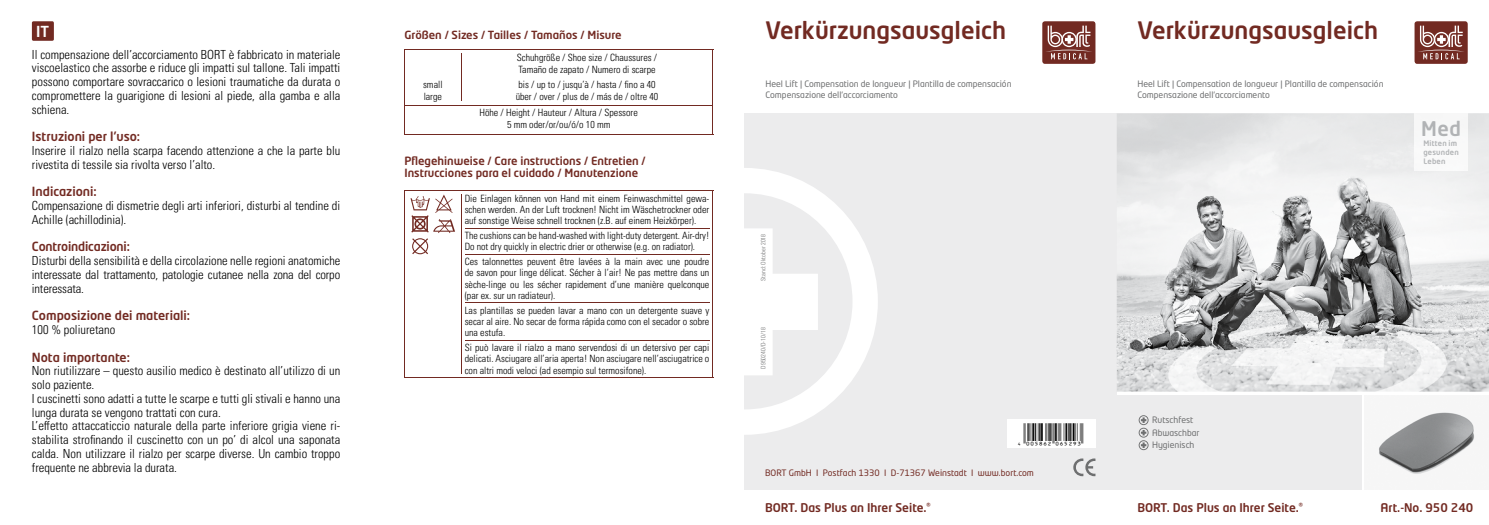
<style>
.page{position:relative;width:1489px;height:525px;background:#fff}
.page>*{position:absolute;margin:0;border:0;box-sizing:border-box;transform-origin:0 0}
.t1{font:500 23.75px "Neo Tech Pro";color:#722a22}
.t2{font:500 20px "Neo Tech Pro";color:#b1b3b5}
.t3{font:500 15px "Neo Tech Pro";color:#fff}
.t4{font:300 condensed 12.5px/13.8px "Univers LT Pro";color:#000}
.t5{font:500 12.5px "Neo Tech Pro";color:#722a22}
.t6{font:500 11.88px "Neo Tech Pro";color:#722a22}
.t7{font:500 11.25px/12.5px "Neo Tech Pro";color:#722a22}
.t8{font:500 11.12px "Neo Tech Pro";color:#722a22}
.t9{font:300 condensed 10px/11.2px "Univers LT Pro";color:#000}
.t10{font:10px "ID Automation UPCEANXS";letter-spacing:.02em;color:#000}
.t11{font:8.75px/11.2px "Neo Tech Std";letter-spacing:-.005em;color:#6e6f70}
.t12{font:8.75px "Neo Tech Std";color:#722a22}
.t13{font:500 7.5px/8.8px "Neo Tech Pro";letter-spacing:.025em;color:#b1b3b5}
.t14{font:300 condensed 6.25px "Univers LT Pro";letter-spacing:.005em;color:#6e6f70}
</style>
<div class="page">
<div style="left:744px;top:113px;width:372px;height:376px;background:#ececed"></div>
<svg style="left:744px;top:168px;width:133px;height:266px"></svg>
<div style="left:1414px;top:21px;width:53px;height:43px;background:#722a22;border-radius:3px"></div>
<svg style="left:1418px;top:26px;width:46px;height:33px"></svg>
<div style="left:1042px;top:21px;width:53px;height:43px;background:#722a22;border-radius:3px"></div>
<svg style="left:1046px;top:26px;width:46px;height:33px"></svg>
<div style="left:1006px;top:419px;width:89px;height:28px;background:#fff"></div>
<svg style="left:1073px;top:458px;width:22px;height:18px"></svg>
<img style="left:1378px;top:412px;width:97px;height:63px">
<hr style="left:404px;top:134px;width:57px;height:1px;background:#722a22">
<hr style="left:461px;top:134px;width:252px;height:1px;background:#722a22">
<svg style="left:404px;top:49px;width:309px;height:85px"></svg>
<svg style="left:418px;top:228px;width:292px;height:113px"></svg>
<hr style="left:404px;top:190px;width:57px;height:1px;background:#722a22">
<hr style="left:461px;top:190px;width:252px;height:1px;background:#722a22">
<hr style="left:404px;top:194px;width:1px;height:179px;background:#722a22">
<hr style="left:461px;top:194px;width:1px;height:179px;background:#722a22">
<hr style="left:712px;top:194px;width:1px;height:179px;background:#722a22">
<hr style="left:404px;top:377px;width:57px;height:1px;background:#722a22">
<hr style="left:461px;top:377px;width:252px;height:1px;background:#722a22">
<svg style="left:404px;top:191px;width:51px;height:63px"></svg>
<hr style="left:464px;top:228px;width:245px;height:1px;background:#722a22">
<hr style="left:464px;top:254px;width:245px;height:1px;background:#722a22">
<hr style="left:464px;top:302px;width:245px;height:1px;background:#722a22">
<hr style="left:464px;top:339px;width:245px;height:1px;background:#722a22">
<div style="left:32px;top:21px;width:22px;height:20px;background:#722a22;border-radius:2px"></div>
<div style="left:1116px;top:395px;width:245px;height:94px;background:#ececed"></div>
<svg style="left:1138px;top:415px;width:10px;height:35px"></svg>
<img style="left:1116px;top:113px;width:372px;height:278px">
<img style="left:1414px;top:113px;width:53px;height:58px">
<p class="t3" style="left:36px;top:22px;width:15px">IT</p>
<p class="t4" style="left:32px;top:47px;width:310px;text-align:justify">Il compensazione dell’accorciamento BORT è fabbricato in materiale viscoelastico che assorbe e riduce gli impatti sul tallone. Tali impatti possono comportare sovraccarico o lesioni traumatiche da durata o compromettere la guarigione di lesioni al piede, alla gamba e alla schiena.</p>
<p class="t5" style="left:32px;top:129px;width:110px">Istruzioni per l’uso:</p>
<p class="t4" style="left:32px;top:143px;width:310px">Inserire il rialzo nella scarpa fa cen do attenzione a che la parte blu rivestita di tessile sia rivolta verso l’alto.</p>
<p class="t5" style="left:32px;top:184px;width:66px">Indicazioni:</p>
<p class="t4" style="left:32px;top:198px;width:310px">Compensazione di dismetrie degli arti inferiori, disturbi al tendine di<br>Achille (achillodinia).</p>
<p class="t5" style="left:32px;top:239px;width:100px">Controindicazioni:</p>
<p class="t4" style="left:32px;top:253px;width:310px;text-align:justify">Disturbi della sensibilità e della circolazione nelle regioni anatomiche interessate dal trattamento, patologie cutanee nella zona del corpo interessata.</p>
<p class="t5" style="left:32px;top:307px;width:160px">Composizione dei materiali:</p>
<p class="t4" style="left:32px;top:322px;width:85px">100 % poliuretano</p>
<p class="t5" style="left:32px;top:349px;width:100px">Nota importante:</p>
<p class="t4" style="left:32px;top:363px;width:310px">Non riutilizzare – questo ausilio medico è destinato all’utilizzo di un solo paziente.<br>I cuscinetti sono adatti a tutte le scarpe e tutti gli stivali e hanno una lunga durata se vengono trattati con cura.<br>L’effetto attaccaticcio naturale della parte inferiore grigia viene ri&shy;stabilita strofinando il cuscinetto con un po’ di alcol una saponata calda. Non utilizzare il rialzo per scarpe diverse. Un cambio troppo frequente ne abbrevia la durata.</p>
<p class="t8" style="left:404px;top:27px;width:219px">Größen / Sizes / Tailles / Tamaños / Misure</p>
<p class="t9" style="left:516px;top:51px;width:142px;line-height:11.9px">Schuhgröße / Shoe size / Chaussures /<br>Tamaño de zapato / Numero di scarpe</p>
<p class="t9" style="left:515px;top:78px;width:144px;line-height:11.9px">bis / up to / jusqu’à / hasta / fino a 40 über / over / plus de / más de / oltre 40</p>
<p class="t9" style="left:479px;top:106px;width:160px;line-height:11.9px;text-align:center">Höhe / Height / Hauteur / Altura / Spessore<br>5 mm oder/or/ou/ó/o 10 mm</p>
<p class="t7" style="left:404px;top:154px;width:243px">Pflegehinweise / Care instructions / Entretien /<br>Instrucciones para el cuidado / Manutenzione</p>
<p class="t9" style="left:464px;top:192px;width:246px;text-align:justify">Die Einlagen können von Hand mit einem Feinwaschmittel gewa&shy;schen werden. An der Luft trocknen! Nicht im Wäschetrockner oder auf sonstige Weise schnell trocknen (z.B. auf einem Heizkörper).</p>
<p class="t9" style="left:464px;top:229px;width:246px">The cushions can be hand-washed with light-duty detergent. Air-dry!<br>Do not dry quickly in electric drier or otherwise (e.g. on radiator).</p>
<p class="t9" style="left:464px;top:255px;width:246px;text-align:justify">Ces talonnettes peuvent être lavées à la main avec une poudre de savon pour linge délicat. Sécher à l’air! Ne pas mettre dans un sèche-linge ou les sécher rapidement d’une manière quelconque (par ex. sur un radiateur).</p>
<p class="t9" style="left:464px;top:304px;width:246px;text-align:justify">Las plantillas se pueden lavar a mano con un detergente suave y secar al aire. No secar de forma rápida como con el secador o sobre una estufa.</p>
<p class="t9" style="left:464px;top:341px;width:246px;text-align:justify">Si può lavare il rialzo a mano servendosi di un detersivo per capi delicati. Asciugare all’aria aperta! Non asciugare nell’asciugatrice o con altri modi veloci (ad esempio sul termosifone).</p>
<p class="t9" style="left:423px;top:78px;width:21px;line-height:11.9px">small large</p>
<h1 class="t1" style="left:765px;top:15px;width:242px">Verkürzungsausgleich</h1>
<h1 class="t1" style="left:1137px;top:15px;width:242px">Verkürzungsausgleich</h1>
<p class="t11" style="left:1137px;top:77px;width:247px">Heel Lift | Compensation de longueur | Plantilla de compensación<br>Compensazione dell‘accorciamento</p>
<p class="t11" style="left:765px;top:77px;width:247px">Heel Lift | Compensation de longueur | Plantilla de compensación<br>Compensazione dell‘accorciamento</p>
<p class="t14" style="left:759px;top:280px;width:48px;rotate:-90deg">Stand: Oktober 2018</p>
<p class="t14" style="left:759px;top:368px;width:43px;rotate:-90deg">D950240/D-10/18</p>
<p class="t10" style="left:1015px;top:431px;width:70px">Y(0A58GC*KQPMTN(</p>
<p class="t12" style="left:765px;top:467px;width:270px">BORT GmbH I Postfach 1330 I D-71367 Weinstadt I www.bort.com</p>
<p class="t11" style="left:1151px;top:413px;width:49px;line-height:12.5px">Rutschfest<br>Abwaschbar<br>Hygienisch</p>
<h2 class="t2" style="left:1421px;top:115px;width:41px">Med</h2>
<p class="t13" style="left:1423px;top:139px;width:37px">Mitten im gesunden<br>Leben</p>
<p class="t6" style="left:765px;top:499px;width:167px">BORT. Das Plus an Ihrer Seite.<sup>®</sup></p>
<p class="t6" style="left:1137px;top:499px;width:167px">BORT. Das Plus an Ihrer Seite.<sup>®</sup></p>
<p class="t6" style="left:1380px;top:499px;width:94px">Art.-No. 950 240</p>
</div>
